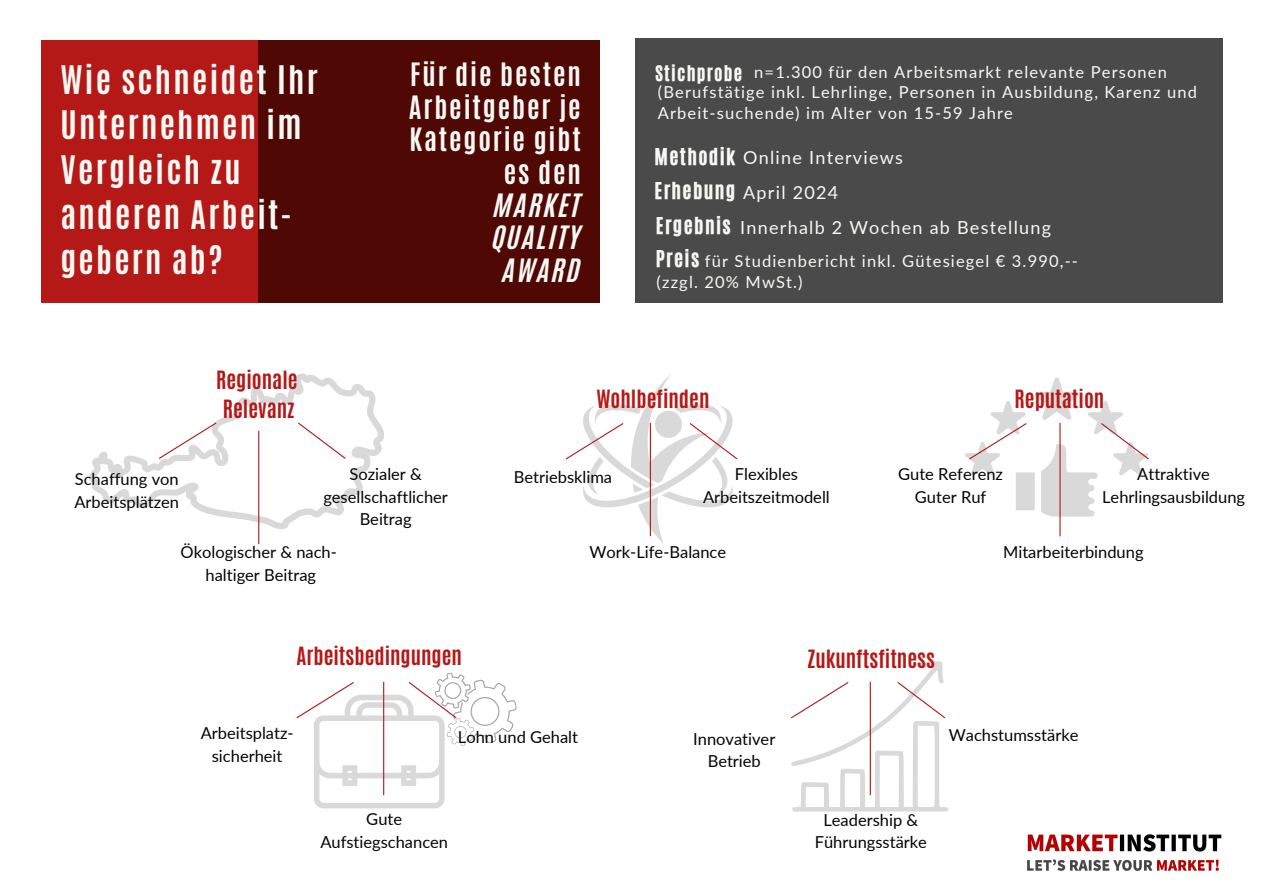
<style>
.page{position:relative;width:1263px;height:894px;background:#fff}
.page>*{position:absolute;margin:0;border:0;box-sizing:border-box;transform-origin:0 0}
.t1{font:700 32.85px/45px "Antonio";letter-spacing:.07em;color:#f7f8f3}
.t2{font:700 26.85px/32.7px "Antonio";letter-spacing:.07em;color:#f7f8f3;text-align:right}
.t3{font:700 21px/29.2px "Antonio";color:#b51917;text-align:center}
.t4{font:19.5px "CA Generated";letter-spacing:.07em;color:#f7f8f3}
.t5{font:18px "Lato";letter-spacing:.07em;color:#f7f8f3}
.t6{font:18px "CA Generated";letter-spacing:.07em;color:#f7f8f3}
.t7{font:16.5px/22.5px "Lato";color:#040404;text-align:center}
.t8{font:16.5px/20.2px "Lato";letter-spacing:.07em;color:#f7f8f3}
.s1{font-family:"CA Generated";font-weight:400}
.s2{font-family:"CA Generated";font-size:19.5px}
</style>
<div class="page">
<div style="left:42px;top:40px;width:558px;height:262px;background:#b51917"></div>
<div style="left:258px;top:40px;width:342px;height:262px;background:#4f0804"></div>
<div style="left:635px;top:38px;width:587px;height:265px;background:#4a4a4b"></div>
<svg style="left:89px;top:373px;width:295px;height:156px"></svg>
<hr style="left:258px;top:430px;width:1px;height:114px;background:#b51917">
<svg style="left:158px;top:421px;width:60px;height:39px"></svg>
<svg style="left:297px;top:421px;width:50px;height:39px"></svg>
<svg style="left:566px;top:374px;width:172px;height:170px"></svg>
<hr style="left:1059px;top:423px;width:2px;height:113px;background:#b51917">
<svg style="left:965px;top:377px;width:184px;height:139px"></svg>
<svg style="left:296px;top:673px;width:221px;height:135px"></svg>
<svg style="left:791px;top:661px;width:157px;height:150px"></svg>
<img style="left:1027px;top:834px;width:195px;height:37px">
<h1 class="t1" style="left:60px;top:57px;width:259px">Wie schneidet Ihr<br>Unternehmen im<br>Vergleich zu anderen Arbeit&shy;gebern ab?</h1>
<h2 class="t2" style="left:409px;top:58px;width:173px">Für die besten<br>Arbeitgeber je<br>Kategorie gibt es den<br><span class="s1">MARKET<br>QUALITY<br>AWARD</span></h2>
<h4 class="t8" style="left:658px;top:61px;width:541px;text-indent:96px">n=1.300 für den Arbeitsmarkt relevante Personen (Berufstätige inkl. Lehrlinge, Personen in Ausbildung, Karenz und<br>Arbeit-suchende) im Alter von 15-59 Jahre</h4>
<h3 class="t6" style="left:655px;top:61px;width:89px">Stichprobe</h3>
<h3 class="t5" style="left:654px;top:146px;width:250px"><span class="s2">Methodik</span> Online Interviews</h3>
<p class="t5" style="left:654px;top:181px;width:185px"><span class="s2">Erhebung</span> April 2024</p>
<h3 class="t4" style="left:656px;top:211px;width:76px">Ergebnis</h3>
<p class="t4" style="left:656px;top:245px;width:45px">Preis</p>
<p class="t5" style="left:740px;top:216px;width:312px">Innerhalb 2 Wochen ab Bestellung</p>
<p class="t8" style="left:705px;top:250px;width:375px">für Studienbericht inkl. Gütesiegel € 3.990,--</p>
<p class="t8" style="left:657px;top:272px;width:148px">(zzgl. 20% MwSt.)</p>
<h3 class="t3" style="left:216px;top:365px;width:83px">Regionale<br>Relevanz</h3>
<p class="t7" style="left:74px;top:467px;width:106px;text-align:left">Schaffung von<br>Arbeitsplätzen</p>
<h3 class="t7" style="left:323px;top:462px;width:126px">Sozialer &amp; gesellschaftlicher<br>Beitrag</h3>
<p class="t7" style="left:181px;top:540px;width:158px">Ökologischer &amp; nach-</p>
<p class="t7" style="left:206px;top:563px;width:112px">haltiger Beitrag</p>
<p class="t3" style="left:596px;top:384px;width:115px">Wohlbefinden</p>
<p class="t3" style="left:1014px;top:384px;width:91px">Reputation</p>
<p class="t7" style="left:514px;top:465px;width:100px">Betriebsklima</p>
<p class="t7" style="left:703px;top:462px;width:128px">Flexibles<br>Arbeitszeitmodell</p>
<p class="t7" style="left:589px;top:540px;width:138px">Work-Life-Balance</p>
<h3 class="t7" style="left:898px;top:462px;width:106px">Gute Referenz</h3>
<p class="t7" style="left:915px;top:485px;width:73px">Guter Ruf</p>
<p class="t7" style="left:1137px;top:462px;width:74px">Attraktive</p>
<p class="t7" style="left:1102px;top:485px;width:144px">Lehrlingsausbildung</p>
<p class="t7" style="left:1003px;top:540px;width:142px">Mitarbeiterbindung</p>
<h3 class="t3" style="left:296px;top:641px;width:167px">Arbeitsbedingungen</h3>
<p class="t3" style="left:807px;top:644px;width:129px">Zukunftsfitness</p>
<p class="t7" style="left:201px;top:721px;width:94px">Arbeitsplatz-</p>
<p class="t7" style="left:212px;top:743px;width:72px">sicherheit</p>
<p class="t7" style="left:458px;top:725px;width:122px">Lohn und Gehalt</p>
<p class="t7" style="left:320px;top:807px;width:129px">Gute<br>Aufstiegschancen</p>
<p class="t7" style="left:693px;top:727px;width:84px">Innovativer</p>
<h3 class="t7" style="left:949px;top:722px;width:131px">Wachstumsstärke</h3>
<p class="t7" style="left:708px;top:749px;width:55px">Betrieb</p>
<p class="t7" style="left:815px;top:808px;width:114px">Leadership &amp;<br>Führungsstärke</p>
</div>
